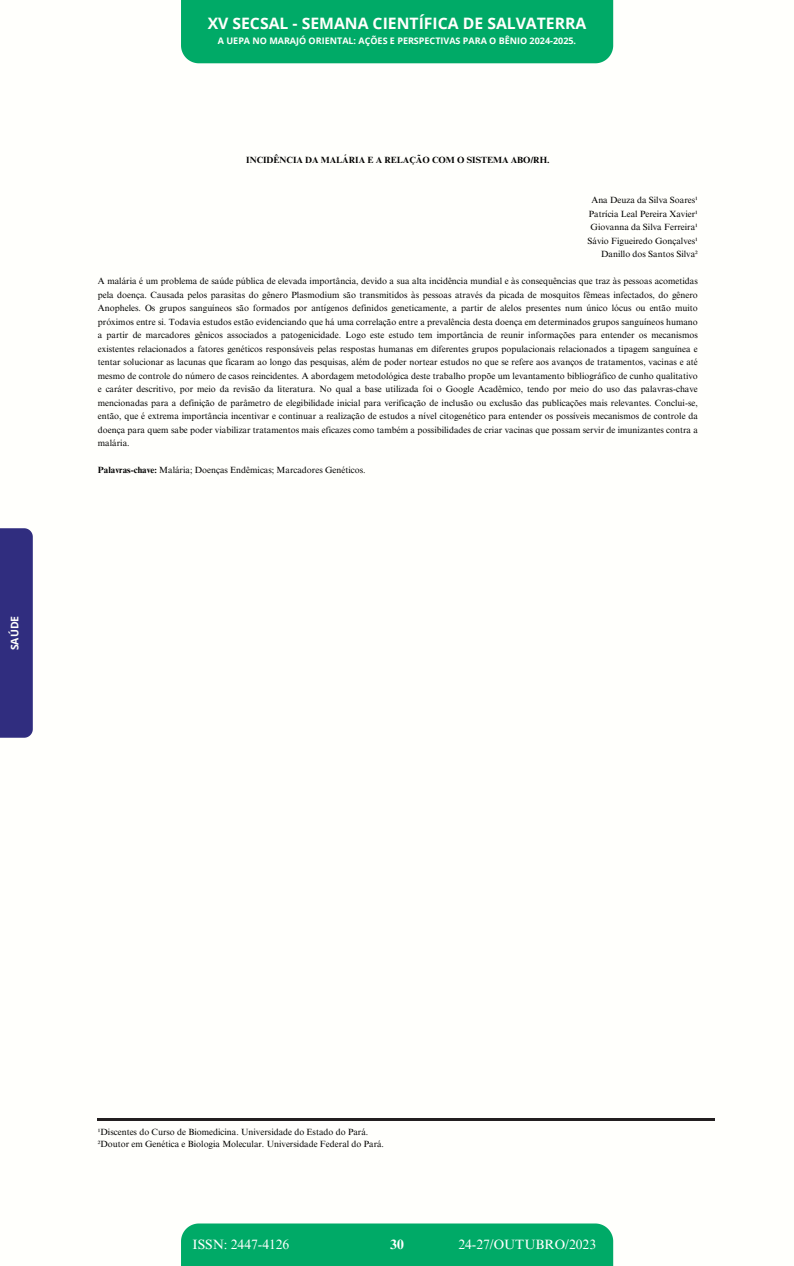
<style>
.page{position:relative;width:794px;height:1266px;background:#fff}
.page>*{position:absolute;margin:0;border:0;box-sizing:border-box;transform-origin:0 0}
.t1{font:700 15.75px "Open Sans";color:#fffffc}
.t2{font:13.5px "Times NRMT Pro";color:#fff}
.t3{font:700 13.5px "Times NRMT Pro";color:#fff}
.t4{font:700 10.5px "Open Sans";color:#fffffc}
.t5{font:9px/13.5px "Times NRMT Pro";color:#000;text-align:justify}
.t6{font:700 9px "Open Sans";color:#fffffc}
.t7{font:700 9px "Times NRMT Pro";color:#000}
.s1{font-weight:700}
</style>
<div class="page">
<div style="left:181px;top:0;width:432px;height:63px;background:#00aa67"></div>
<div style="left:181px;top:1223px;width:432px;height:43px;background:#00aa67"></div>
<div style="left:0;top:528px;width:33px;height:210px;background:#302d7f"></div>
<hr style="left:97px;top:1118px;width:617px;height:2px;background:#231f20">
<p class="t4" style="left:7px;top:650px;width:36px;rotate:-90deg">SAÚDE</p>
<p class="t1" style="left:207px;top:12px;width:380px">XV SECSAL - SEMANA CIENTÍFICA DE SALVATERRA</p>
<p class="t6" style="left:218px;top:34px;width:359px">A UEPA NO MARAJÓ ORIENTAL: AÇÕES E PERSPECTIVAS PARA O BÊNIO 2024-2025.</p>
<h3 class="t7" style="left:246px;top:156px;width:304px">INCIDÊNCIA DA MALÁRIA E A RELAÇÃO COM O SISTEMA ABO/RH.</h3>
<h3 class="t5" style="left:591px;top:195px;width:108px">Ana Deuza da Silva Soares¹</h3>
<p class="t5" style="left:588px;top:208px;width:110px">Patrícia Leal Pereira Xavier¹</p>
<p class="t5" style="left:590px;top:222px;width:109px">Giovanna da Silva Ferreira¹</p>
<p class="t5" style="left:587px;top:235px;width:112px">Sávio Figueiredo Gonçalves¹</p>
<p class="t5" style="left:601px;top:249px;width:98px">Danillo dos Santos Silva²</p>
<p class="t5" style="left:98px;top:276px;width:601px">A malária é um problema de saúde pública de elevada importância, devido a sua alta incidência mundial e às consequências que traz às pessoas acometidas pela doença. Causada pelos parasitas do gênero Plasmodium são transmitidos às pessoas através da picada de mosquitos fêmeas infectados, do gênero Anopheles. Os grupos sanguíneos são formados por antígenos definidos geneticamente, a partir de alelos presentes num único lócus ou então muito próximos entre si. Todavia estudos estão evidenciando que há uma correlação entre a prevalência desta doença em determinados grupos sanguíneos humano a partir de marcadores gênicos associados a patogenicidade. Logo este estudo tem importância de reunir informações para entender os mecanismos existentes relacionados a fatores genéticos responsáveis pelas respostas humanas em diferentes grupos populacionais relacionados a tipagem sanguínea e tentar solucionar as lacunas que ficaram ao longo das pesquisas, além de poder nortear estudos no que se refere aos avanços de tratamentos, vacinas e até mesmo de controle do número de casos reincidentes. A abordagem metodológica deste trabalho propõe um levantamento bibliográfico de cunho qualitativo e caráter descritivo, por meio da revisão da literatura. No qual a base utilizada foi o Google Acadêmico, tendo por meio do uso das palavras-chave mencionadas para a definição de parâmetro de elegibilidade inicial para verificação de inclusão ou exclusão das publicações mais relevantes. Conclui-se, então, que é extrema importância incentivar e continuar a realização de estudos a nível citogenético para entender os possíveis mecanismos de controle da doença para quem sabe poder viabilizar tratamentos mais eficazes como também a possibilidades de criar vacinas que possam servir de imunizantes contra a malária.</p>
<p class="t5" style="left:98px;top:465px;width:269px"><span class="s1">Palavras-chave:</span> Malária; Doenças Endêmicas; Marcadores Genéticos.</p>
<p class="t5" style="left:98px;top:1126px;width:272px">¹Discentes do Curso de Biomedicina. Universidade do Estado do Pará.</p>
<p class="t5" style="left:98px;top:1138px;width:287px">²Doutor em Genética e Biologia Molecular. Universidade Federal do Pará.</p>
<p class="t2" style="left:192px;top:1239px;width:98px">ISSN: 2447-4126</p>
<h2 class="t3" style="left:390px;top:1239px;width:15px">30</h2>
<p class="t2" style="left:458px;top:1239px;width:139px">24-27/OUTUBRO/2023</p>
</div>
